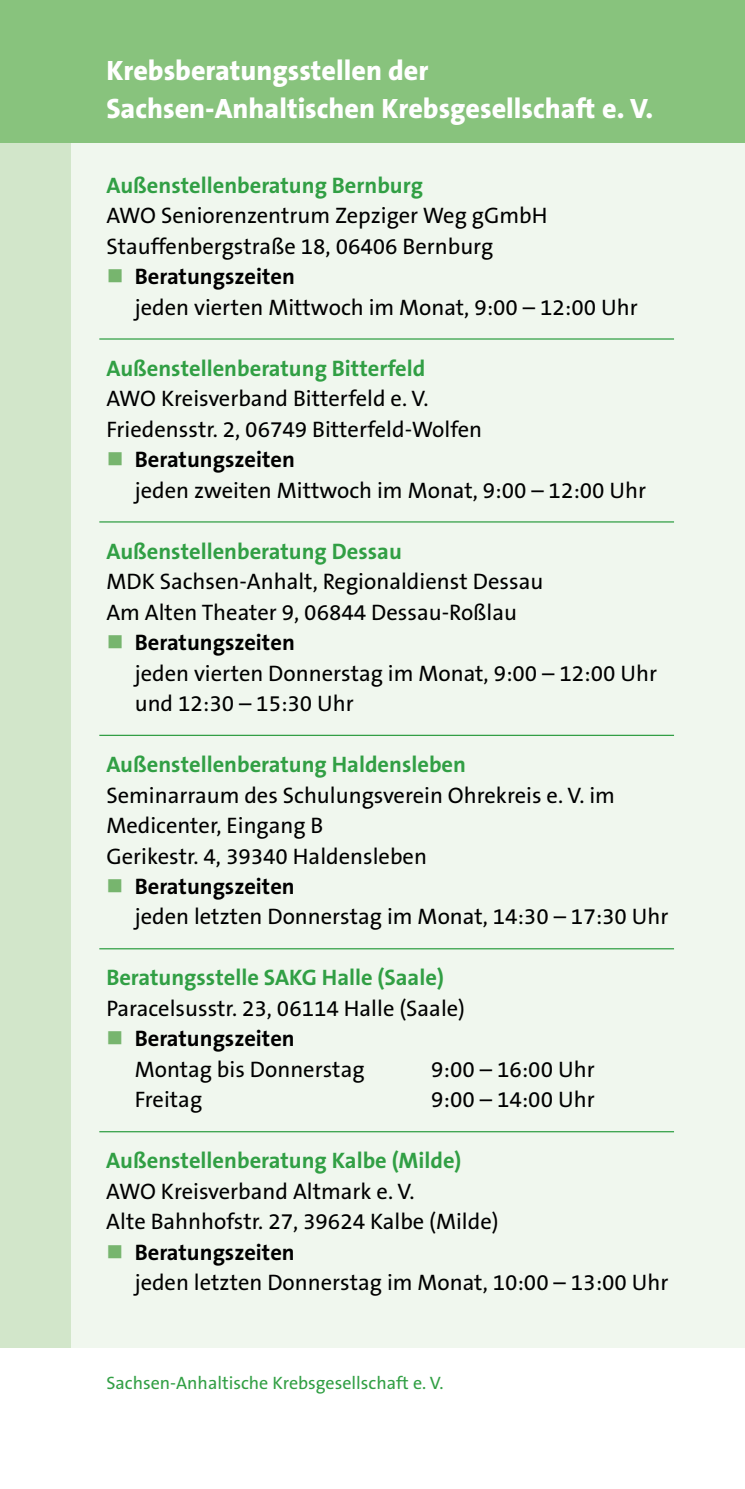
<style>
.page{position:relative;width:745px;height:1489px;background:#fff}
.page>*{position:absolute;margin:0;border:0;box-sizing:border-box;transform-origin:0 0}
.t1{font:800 28px/38.2px "The Sans B8";color:#fff}
.t2{font:22.5px/30.5px "The Sans B5 Plain";color:#000}
.t3{font:700 22.5px "The Sans B7";color:#319f44}
.t4{font:700 22.5px "The Sans B7";color:#000}
.t5{font:18px "The Sans B5 Plain";color:#319f44}
</style>
<div class="page">
<div style="left:0;top:0;width:744px;height:1346px;background:#f0f7ee"></div>
<div style="left:0;top:0;width:71px;height:1346px;background:#d2e6ca"></div>
<div style="left:0;top:0;width:744px;height:142px;background:#88c37d"></div>
<hr style="left:99px;top:338px;width:574px;height:1px;background:#319f44">
<hr style="left:99px;top:521px;width:574px;height:1px;background:#319f44">
<hr style="left:99px;top:734px;width:574px;height:2px;background:#319f44">
<hr style="left:99px;top:948px;width:574px;height:1px;background:#319f44">
<hr style="left:99px;top:1130px;width:574px;height:2px;background:#319f44">
<p class="t1" style="left:106px;top:52px;width:548px">Krebsberatungsstellen der<br>Sachsen-Anhaltischen Krebsgesellschaft e. V.</p>
<p class="t3" style="left:106px;top:173px;width:318px">Außenstellenberatung Bernburg</p>
<p class="t2" style="left:106px;top:201px;width:442px">AWO Seniorenzentrum Zepziger Weg gGmbH<br>Stauffenbergstraße 18, 06406 Bernburg</p>
<p class="t4" style="left:135px;top:264px;width:161px">Beratungszeiten</p>
<p class="t2" style="left:135px;top:292px;width:504px">jeden vierten Mittwoch im Monat, 9:00 – 12:00 Uhr</p>
<p class="t3" style="left:106px;top:356px;width:320px">Außenstellenberatung Bitterfeld</p>
<p class="t2" style="left:106px;top:384px;width:377px">AWO Kreisverband Bitterfeld e. V.<br>Friedensstr. 2, 06749 Bitterfeld-Wolfen</p>
<p class="t4" style="left:135px;top:447px;width:161px">Beratungszeiten</p>
<p class="t2" style="left:135px;top:475px;width:512px">jeden zweiten Mittwoch im Monat, 9:00 – 12:00 Uhr</p>
<p class="t3" style="left:106px;top:539px;width:297px">Außenstellenberatung Dessau</p>
<p class="t2" style="left:106px;top:567px;width:438px">MDK Sachsen-Anhalt, Regionaldienst Dessau<br>Am Alten Theater 9, 06844 Dessau-Roßlau</p>
<p class="t4" style="left:135px;top:630px;width:161px">Beratungszeiten</p>
<p class="t2" style="left:135px;top:658px;width:523px">jeden vierten Donnerstag im Monat, 9:00 – 12:00 Uhr und 12:30 – 15:30 Uhr</p>
<p class="t3" style="left:106px;top:752px;width:361px">Außenstellenberatung Haldensleben</p>
<p class="t2" style="left:106px;top:780px;width:510px">Seminarraum des Schulungsverein Ohrekreis e. V. im<br>Medicenter, Eingang B<br>Gerikestr. 4, 39340 Haldensleben</p>
<p class="t4" style="left:135px;top:874px;width:161px">Beratungszeiten</p>
<p class="t2" style="left:135px;top:902px;width:535px">jeden letzten Donnerstag im Monat, 14:30 – 17:30 Uhr</p>
<p class="t3" style="left:106px;top:965px;width:339px">Beratungsstelle SAKG Halle (Saale)</p>
<p class="t2" style="left:106px;top:993px;width:360px">Paracelsusstr. 23, 06114 Halle (Saale)</p>
<p class="t4" style="left:135px;top:1026px;width:161px">Beratungszeiten</p>
<p class="t2" style="left:135px;top:1054px;width:231px">Montag bis Donnerstag</p>
<p class="t2" style="left:431px;top:1054px;width:165px">9:00 – 16:00 Uhr</p>
<p class="t2" style="left:135px;top:1085px;width:69px">Freitag</p>
<p class="t2" style="left:431px;top:1085px;width:165px">9:00 – 14:00 Uhr</p>
<p class="t3" style="left:106px;top:1148px;width:356px">Außenstellenberatung Kalbe (Milde)</p>
<p class="t2" style="left:106px;top:1176px;width:393px">AWO Kreisverband Altmark e. V.<br>Alte Bahnhofstr. 27, 39624 Kalbe (Milde)</p>
<p class="t4" style="left:135px;top:1239px;width:161px">Beratungszeiten</p>
<p class="t2" style="left:135px;top:1267px;width:535px">jeden letzten Donnerstag im Monat, 10:00 – 13:00 Uhr</p>
<p class="t5" style="left:106px;top:1373px;width:338px">Sachsen-Anhaltische Krebsgesellschaft e. V.</p>
</div>
